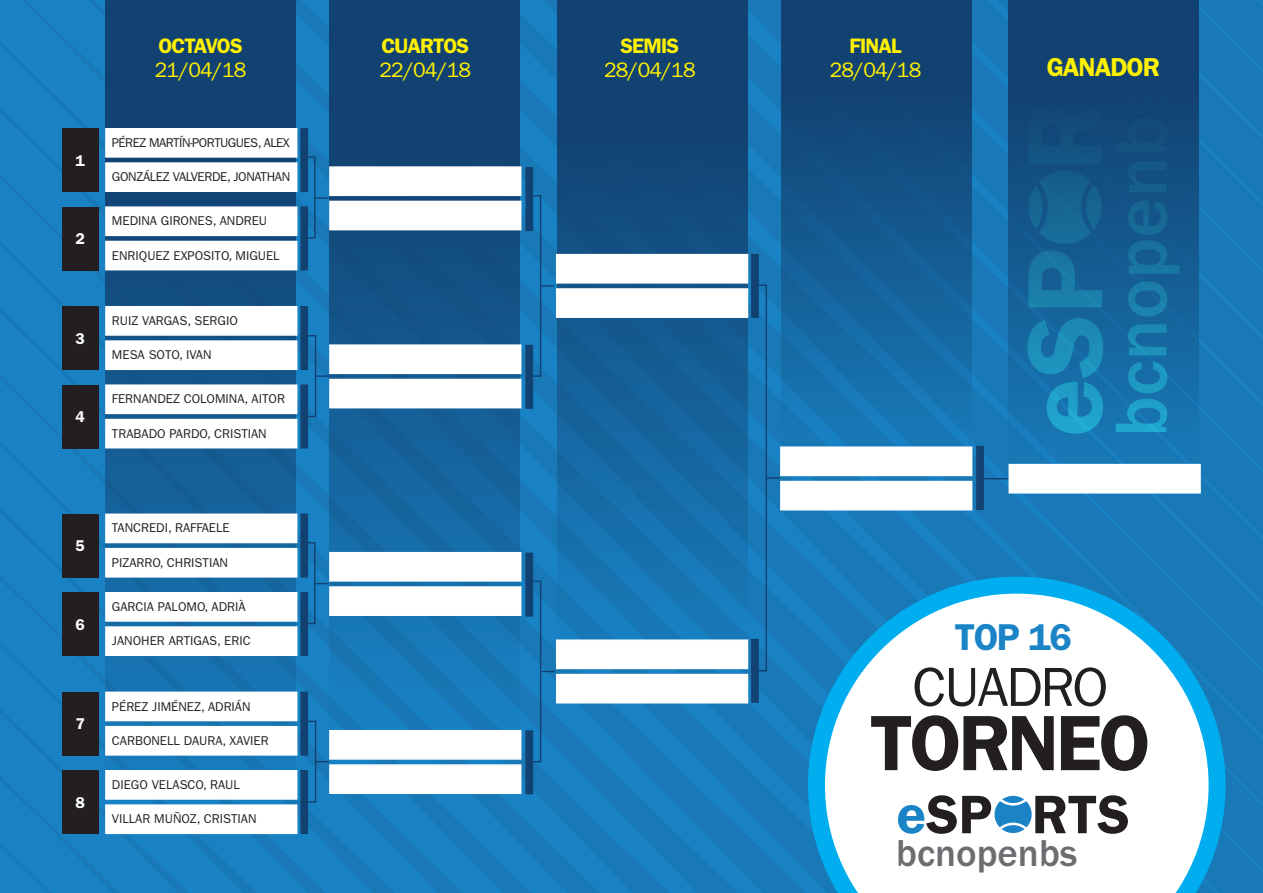
<style>
.page{position:relative;width:1263px;height:893px;background:#fff}
.page>*{position:absolute;margin:0;border:0;box-sizing:border-box;transform-origin:0 0}
.t1{font:600 78.75px "ITC Franklin Gothic Std";letter-spacing:-.04em;color:#231f20}
.t2{font:55.35px "ITC Franklin Gothic Std";letter-spacing:-.04em;color:#231f20}
.t3{font:600 54.45px "ITC Franklin Gothic Std";color:#231f20}
.t4{font:500 38.85px "ITC Franklin Gothic Std";color:#6c6d70}
.t5{font:600 37.5px "ITC Franklin Gothic Std";color:#1b84c6}
.t6{font:600 26.1px "ITC Franklin Gothic Std";letter-spacing:-.04em;color:#fff101}
.t7{font:21px "ITC Franklin Gothic Std";letter-spacing:-.04em;color:#fff101}
.t8{font:600 21px "ITC Franklin Gothic Std";letter-spacing:-.04em;color:#fff101}
.t9{font:600 15.6px "ITC Franklin Gothic Std";color:#fff}
.t10{font:12.9px "ITC Franklin Gothic Std";color:#231f20}
.t11{font:12.9px "ITC Franklin Gothic Std";letter-spacing:-.04em;color:#231f20}
.t12{font:12.9px "ITC Franklin Gothic Std";letter-spacing:-.025em;color:#231f20}
.s1{color:#1b84c6}
</style>
<div class="page">
<div style="left:0;top:0;width:1263px;height:893px;background:linear-gradient(to right,#1981c3,#197ab6)"></div>
<svg style="left:105px;top:0;width:191px;height:804px;background:#16568a"></svg>
<div style="left:1199px;top:0;width:64px;height:434px;background:#1879b6"></div>
<div style="left:105px;top:514px;width:192px;height:29px;background:#fff"></div>
<div style="left:105px;top:692px;width:192px;height:29px;background:#fff"></div>
<div style="left:105px;top:592px;width:192px;height:30px;background:#fff;border:1px solid #fff"></div>
<div style="left:105px;top:770px;width:192px;height:30px;background:#fff;border:1px solid #fff"></div>
<div style="left:105px;top:548px;width:192px;height:30px;background:#fff;border:1px solid #fff"></div>
<div style="left:105px;top:726px;width:192px;height:30px;background:#fff;border:1px solid #fff"></div>
<div style="left:105px;top:626px;width:192px;height:30px;background:#fff;border:1px solid #fff"></div>
<div style="left:105px;top:804px;width:192px;height:30px;background:#fff;border:1px solid #fff"></div>
<div style="left:105px;top:128px;width:192px;height:30px;background:#fff;border:1px solid #fff"></div>
<div style="left:105px;top:306px;width:192px;height:30px;background:#fff;border:1px solid #fff"></div>
<div style="left:105px;top:206px;width:192px;height:30px;background:#fff;border:1px solid #fff"></div>
<div style="left:105px;top:384px;width:192px;height:30px;background:#fff;border:1px solid #fff"></div>
<div style="left:105px;top:162px;width:192px;height:30px;background:#fff;border:1px solid #fff"></div>
<div style="left:105px;top:340px;width:192px;height:30px;background:#fff;border:1px solid #fff"></div>
<div style="left:105px;top:241px;width:192px;height:29px;background:#fff"></div>
<div style="left:105px;top:419px;width:192px;height:29px;background:#fff"></div>
<div style="left:62px;top:207px;width:36px;height:63px;background:#231f20"></div>
<div style="left:62px;top:593px;width:36px;height:63px;background:#231f20"></div>
<div style="left:62px;top:385px;width:36px;height:63px;background:#231f20"></div>
<div style="left:62px;top:771px;width:36px;height:63px;background:#231f20"></div>
<div style="left:62px;top:129px;width:36px;height:63px;background:#231f20"></div>
<svg style="left:1008px;top:0;width:191px;height:464px;background:#155e91"></svg>
<div style="left:781px;top:0;width:191px;height:446px;background:linear-gradient(to bottom,#113965,#177ab8)"></div>
<div style="left:557px;top:0;width:191px;height:642px;background:linear-gradient(to bottom,#113965,#187cbb)"></div>
<svg style="left:329px;top:0;width:190px;height:730px;background:#155a90"></svg>
<div style="left:62px;top:514px;width:36px;height:64px;background:#231f20"></div>
<div style="left:62px;top:307px;width:36px;height:63px;background:#231f20"></div>
<div style="left:62px;top:692px;width:36px;height:64px;background:#231f20"></div>
<div style="left:329px;top:166px;width:192px;height:30px;background:#fff;border:1px solid #fff"></div>
<div style="left:329px;top:201px;width:192px;height:29px;background:#fff"></div>
<div style="left:329px;top:552px;width:192px;height:30px;background:#fff;border:1px solid #fff"></div>
<div style="left:329px;top:586px;width:192px;height:30px;background:#fff;border:1px solid #fff"></div>
<div style="left:329px;top:344px;width:192px;height:30px;background:#fff;border:1px solid #fff"></div>
<div style="left:329px;top:379px;width:192px;height:29px;background:#fff"></div>
<div style="left:329px;top:730px;width:192px;height:30px;background:#fff;border:1px solid #fff"></div>
<div style="left:329px;top:764px;width:192px;height:30px;background:#fff;border:1px solid #fff"></div>
<div style="left:556px;top:254px;width:192px;height:30px;background:#fff;border:1px solid #fff"></div>
<div style="left:556px;top:288px;width:192px;height:30px;background:#fff;border:1px solid #fff"></div>
<div style="left:780px;top:446px;width:192px;height:30px;background:#fff;border:1px solid #fff"></div>
<div style="left:780px;top:481px;width:192px;height:29px;background:#fff"></div>
<div style="left:556px;top:639px;width:192px;height:30px;background:#fff;border:1px solid #fff"></div>
<div style="left:556px;top:674px;width:192px;height:29px;background:#fff"></div>
<div style="left:300px;top:128px;width:8px;height:64px;background:#124271;border:1px solid #124271"></div>
<div style="left:300px;top:514px;width:8px;height:64px;background:#124271;border:1px solid #124271"></div>
<div style="left:525px;top:167px;width:8px;height:64px;background:#124271;border:1px solid #124271"></div>
<div style="left:751px;top:254px;width:8px;height:64px;background:#124271"></div>
<div style="left:976px;top:446px;width:8px;height:64px;background:#124271;border:1px solid #124271"></div>
<div style="left:751px;top:639px;width:8px;height:64px;background:#124271"></div>
<div style="left:525px;top:553px;width:8px;height:64px;background:#124271;border:1px solid #124271"></div>
<div style="left:525px;top:345px;width:8px;height:64px;background:#124271;border:1px solid #124271"></div>
<div style="left:525px;top:730px;width:8px;height:64px;background:#124271;border:1px solid #124271"></div>
<div style="left:300px;top:306px;width:8px;height:64px;background:#124271;border:1px solid #124271"></div>
<div style="left:300px;top:692px;width:8px;height:64px;background:#124271;border:1px solid #124271"></div>
<div style="left:300px;top:206px;width:8px;height:64px;background:#124271;border:1px solid #124271"></div>
<div style="left:300px;top:592px;width:8px;height:64px;background:#124271;border:1px solid #124271"></div>
<div style="left:300px;top:384px;width:8px;height:64px;background:#124271;border:1px solid #124271"></div>
<div style="left:300px;top:770px;width:8px;height:64px;background:#124271;border:1px solid #124271"></div>
<div style="left:307px;top:156px;width:9px;height:83px;border:1px solid #124271"></div>
<div style="left:307px;top:542px;width:9px;height:82px;border:1px solid #124271"></div>
<div style="left:532px;top:195px;width:9px;height:182px;border:1px solid #124271"></div>
<div style="left:758px;top:284px;width:9px;height:387px;border:1px solid #124271"></div>
<div style="left:532px;top:581px;width:9px;height:181px;border:1px solid #124271"></div>
<div style="left:307px;top:335px;width:9px;height:82px;border:1px solid #124271"></div>
<div style="left:307px;top:721px;width:9px;height:82px;border:1px solid #124271"></div>
<svg style="left:315px;top:197px;width:14px;height:2px"></svg>
<svg style="left:315px;top:583px;width:14px;height:1px"></svg>
<svg style="left:541px;top:285px;width:13px;height:2px"></svg>
<svg style="left:767px;top:477px;width:13px;height:2px"></svg>
<svg style="left:984px;top:478px;width:24px;height:1px"></svg>
<svg style="left:541px;top:671px;width:13px;height:1px"></svg>
<svg style="left:316px;top:375px;width:13px;height:2px"></svg>
<svg style="left:316px;top:761px;width:13px;height:1px"></svg>
<div style="left:1008px;top:464px;width:193px;height:30px;background:#fff;border:1px solid #fff"></div>
<svg style="left:808px;top:577px;width:417px;height:316px"></svg>
<svg style="left:994px;top:796px;width:38px;height:37px"></svg>
<p class="t9" style="left:76px;top:151px;width:11px">1</p>
<p class="t9" style="left:76px;top:230px;width:11px">2</p>
<p class="t9" style="left:76px;top:329px;width:11px">3</p>
<p class="t9" style="left:76px;top:408px;width:11px">4</p>
<h3 class="t8" style="left:159px;top:33px;width:86px">OCTAVOS</h3>
<h3 class="t7" style="left:155px;top:57px;width:93px">21/04/18</h3>
<p class="t11" style="left:112px;top:135px;width:179px">PÉREZ MARTÍN-PORTUGUES, ALEX</p>
<p class="t12" style="left:112px;top:169px;width:180px">GONZÁLEZ VALVERDE, JONATHAN</p>
<p class="t10" style="left:112px;top:213px;width:157px">MEDINA GIRONES, ANDREU</p>
<p class="t10" style="left:112px;top:248px;width:169px">ENRIQUEZ EXPOSITO, MIGUEL</p>
<p class="t10" style="left:112px;top:313px;width:127px">RUIZ VARGAS, SERGIO</p>
<p class="t10" style="left:112px;top:347px;width:101px">MESA SOTO, IVAN</p>
<p class="t10" style="left:112px;top:392px;width:175px">FERNANDEZ COLOMINA, AITOR</p>
<p class="t10" style="left:112px;top:426px;width:156px">TRABADO PARDO, CRISTIAN</p>
<p class="t9" style="left:76px;top:537px;width:11px">5</p>
<p class="t9" style="left:76px;top:615px;width:11px">6</p>
<p class="t9" style="left:76px;top:715px;width:11px">7</p>
<p class="t9" style="left:76px;top:793px;width:11px">8</p>
<p class="t10" style="left:112px;top:521px;width:119px">TANCREDI, RAFFAELE</p>
<p class="t10" style="left:112px;top:555px;width:118px">PIZARRO, CHRISTIAN</p>
<p class="t10" style="left:112px;top:599px;width:135px">GARCIA PALOMO, ADRIÀ</p>
<p class="t10" style="left:112px;top:633px;width:140px">JANOHER ARTIGAS, ERIC</p>
<p class="t10" style="left:112px;top:699px;width:140px">PÉREZ JIMÉNEZ, ADRIÁN</p>
<p class="t10" style="left:112px;top:733px;width:158px">CARBONELL DAURA, XAVIER</p>
<p class="t10" style="left:112px;top:777px;width:129px">DIEGO VELASCO, RAUL</p>
<p class="t10" style="left:112px;top:811px;width:146px">VILLAR MUÑOZ, CRISTIAN</p>
<h3 class="t8" style="left:381px;top:33px;width:89px">CUARTOS</h3>
<h3 class="t7" style="left:379px;top:57px;width:93px">22/04/18</h3>
<h3 class="t8" style="left:620px;top:33px;width:60px">SEMIS</h3>
<h3 class="t7" style="left:604px;top:57px;width:93px">28/04/18</h3>
<h3 class="t8" style="left:849px;top:33px;width:54px">FINAL</h3>
<h3 class="t7" style="left:830px;top:57px;width:93px">28/04/18</h3>
<h3 class="t6" style="left:1047px;top:51px;width:115px">GANADOR</h3>
<h3 class="t5" style="left:955px;top:615px;width:118px">TOP 16</h3>
<h2 class="t2" style="left:912px;top:655px;width:198px">CUADRO</h2>
<h1 class="t1" style="left:870px;top:697px;width:282px">TORNEO</h1>
<h3 class="t3" style="left:897px;top:782px;width:235px"><span class="s1">e</span>SP RTS</h3>
<h3 class="t4" style="left:896px;top:831px;width:183px">bcnopenbs</h3>
</div>
